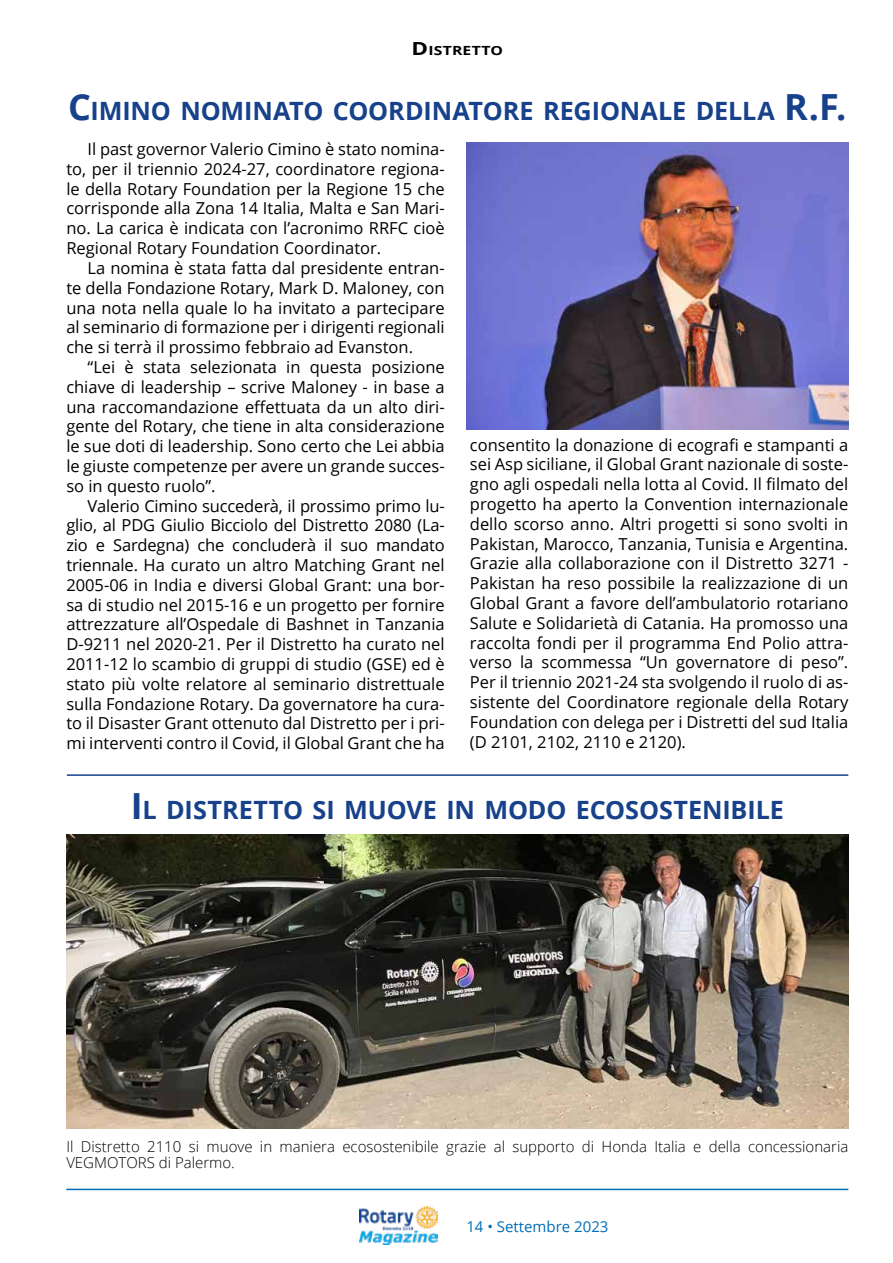
<style>
.page{position:relative;width:893px;height:1263px;background:#fff}
.page>*{position:absolute;margin:0;border:0;box-sizing:border-box;transform-origin:0 0}
.t1{font:700 25.2px "Open Sans";letter-spacing:-.005em;color:#17418a}
.t2{font:16.5px/19.8px "Open Sans";color:#000;text-align:justify}
.t3{font:300 15px/16.2px "Open Sans";color:#000}
.t4{font:15px "Open Sans";color:#006db8}
.t5{font:700 12.6px "Open Sans";letter-spacing:.015em;color:#000;scale:1.25 1}
.s1{font-size:18px}
.s2{font-size:36px}
</style>
<div class="page">
<img style="left:359px;top:1206px;width:78px;height:39px">
<hr style="left:66px;top:1189px;width:782px;height:1px;background:#006db8">
<img style="left:466px;top:142px;width:382px;height:287px">
<img style="left:67px;top:835px;width:781px;height:293px">
<hr style="left:67px;top:774px;width:781px;height:2px;background:#17418a">
<p class="t5" style="left:412px;top:44px;width:75px"><span class="s1">D</span>ISTRETTO</p>
<h1 class="t1" style="left:68px;top:101px;width:780px"><span class="s2">C</span>IMINO NOMINATO COORDINATORE REGIONALE DELLA <span class="s2">R.F.</span></h1>
<p class="t2" style="left:66px;top:141px;width:380px;text-indent:21px">Il past governor Valerio Cimino è stato nomina&shy;to, per il triennio 2024-27, coordinatore regiona&shy;le della Rotary Foundation per la Regione 15 che corrisponde alla Zona 14 Italia, Malta e San Mari&shy;no. La carica è indicata con l’acronimo RRFC cioè Regional Rotary Foundation Coordinator.</p>
<p class="t2" style="left:66px;top:260px;width:380px;text-indent:21px">La nomina è stata fatta dal presidente entran&shy;te della Fondazione Rotary, Mark D. Maloney, con una nota nella quale lo ha invitato a partecipare al seminario di formazione per i dirigenti regionali che si terrà il prossimo febbraio ad Evanston.</p>
<p class="t2" style="left:66px;top:359px;width:380px;text-indent:21px">“Lei è stata selezionata in questa posizione chiave di leadership – scrive Maloney - in base a una raccomandazione e昀昀ettuata da un alto diri&shy;gente del Rotary, che tiene in alta considerazione le sue doti di leadership. Sono certo che Lei abbia le giuste competenze per avere un grande succes&shy;so in questo ruolo”.</p>
<p class="t2" style="left:66px;top:497px;width:380px;text-indent:21px">Valerio Cimino succederà, il prossimo primo lu&shy;glio, al PDG Giulio Bicciolo del Distretto 2080 (La&shy;zio e Sardegna) che concluderà il suo mandato triennale. Ha curato un altro Matching Grant nel 2005-06 in India e diversi Global Grant: una bor&shy;sa di studio nel 2015-16 e un progetto per fornire attrezzature all’Ospedale di Bashnet in Tanzania D-9211 nel 2020-21. Per il Distretto ha curato nel 2011-12 lo scambio di gruppi di studio (GSE) ed è stato più volte relatore al seminario distrettuale sulla Fondazione Rotary. Da governatore ha cura&shy;to il Disaster Grant ottenuto dal Distretto per i pri&shy;mi interventi contro il Covid, il Global Grant che ha</p>
<p class="t2" style="left:470px;top:434px;width:380px">consentito la donazione di ecogra昀椀 e stampanti a sei Asp siciliane, il Global Grant nazionale di soste&shy;gno agli ospedali nella lotta al Covid. Il 昀椀lmato del progetto ha aperto la Convention internazionale dello scorso anno. Altri progetti si sono svolti in Pakistan, Marocco, Tanzania, Tunisia e Argentina.<br>Grazie alla collaborazione con il Distretto 3271 - Pakistan ha reso possibile la realizzazione di un Global Grant a favore dell’ambulatorio rotariano Salute e Solidarietà di Catania. Ha promosso una raccolta fondi per il programma End Polio attra&shy;verso la scommessa “Un governatore di peso”.<br>Per il triennio 2021-24 sta svolgendo il ruolo di as&shy;sistente del Coordinatore regionale della Rotary Foundation con delega per i Distretti del sud Italia (D 2101, 2102, 2110 e 2120).</p>
<h1 class="t1" style="left:131px;top:800px;width:655px"><span class="s2">I</span>L DISTRETTO SI MUOVE IN MODO ECOSOSTENIBILE</h1>
<p class="t3" style="left:66px;top:1140px;width:783px">Il Distretto 2110 si muove in maniera ecosostenibile grazie al supporto di Honda Italia e della concessionaria<br>VEGMOTORS di Palermo.</p>
<p class="t4" style="left:466px;top:1220px;width:144px">14 • Settembre 2023</p>
</div>
